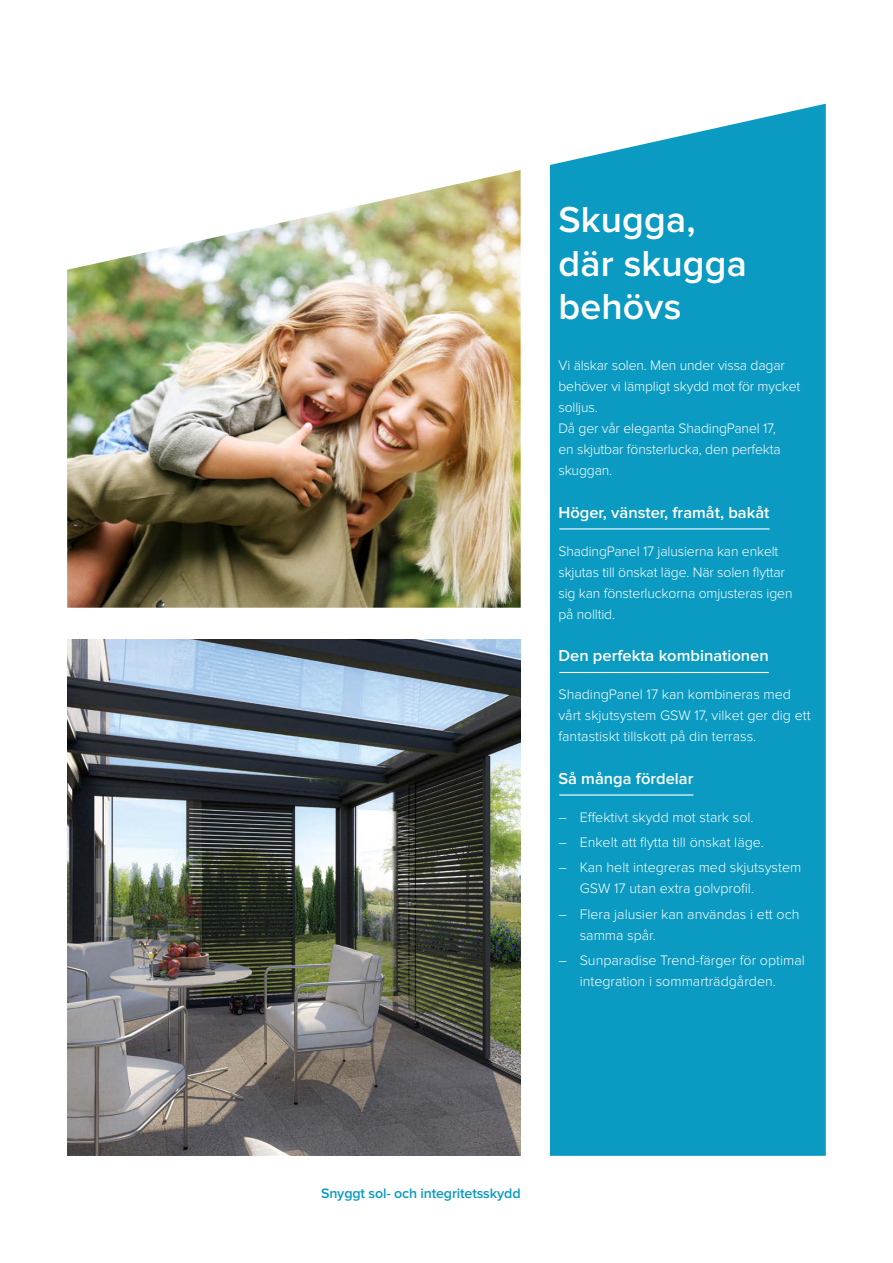
<style>
.page{position:relative;width:893px;height:1263px;background:#fff}
.page>*{position:absolute;margin:0;border:0;box-sizing:border-box;transform-origin:0 0}
.Menulinks{font:600 37.5px/43.5px "Proxima Nova";letter-spacing:.005em;color:#fff}
.Titel_2_14_Pt{font:600 16.5px "Proxima Nova";color:#fff}
.Titel_3_11pt{font:300 14.25px/21px "Proxima Nova";color:#fff}
.Titel_3_11pt-2{font:600 14.25px "Proxima Nova";letter-spacing:-.01em;color:#0a9ac2}
</style>
<div class="page">
<img style="left:67px;top:639px;width:454px;height:517px">
<div style="left:550px;top:104px;width:276px;height:1052px;background:#0a9ac2"></div>
<img style="left:67px;top:170px;width:454px;height:438px">
<hr style="left:559px;top:528px;width:210px;height:1px;background:#fff">
<hr style="left:559px;top:672px;width:210px;height:1px;background:#fff">
<hr style="left:559px;top:794px;width:134px;height:1px;background:#fff">
<hr style="left:0;top:0;width:1px;height:169px;background:#231f20">
<p class="Menulinks" style="left:558px;top:199px;width:139px">Skugga,</p>
<p class="Menulinks" style="left:558px;top:242px;width:190px">där skugga behövs</p>
<p class="Titel_3_11pt" style="left:558px;top:355px;width:243px">Vi älskar solen. Men under vissa dagar behöver vi lämpligt skydd mot för mycket solljus.<br>Då ger vår eleganta ShadingPanel 17,<br>en skjutbar fönsterlucka, den perfekta skuggan.</p>
<p class="Titel_2_14_Pt" style="left:558px;top:503px;width:213px">Höger, vänster, framåt, bakåt</p>
<p class="Titel_3_11pt" style="left:558px;top:541px;width:236px">ShadingPanel 17 jalusierna kan enkelt skjutas till önskat läge. När solen flyttar sig kan fönsterluckorna omjusteras igen på nolltid.</p>
<p class="Titel_2_14_Pt" style="left:558px;top:646px;width:212px">Den perfekta kombinationen</p>
<p class="Titel_3_11pt" style="left:558px;top:684px;width:254px">ShadingPanel 17 kan kombineras med vårt skjutsystem GSW 17, vilket ger dig ett fantastiskt tillskott på din terrass.</p>
<p class="Titel_2_14_Pt" style="left:558px;top:769px;width:137px">Så många fördelar</p>
<p class="Titel_3_11pt" style="left:558px;top:807px;width:197px">― Effektivt skydd mot stark sol.</p>
<p class="Titel_3_11pt" style="left:558px;top:832px;width:207px">― Enkelt att flytta till önskat läge.</p>
<p class="Titel_3_11pt" style="left:580px;top:857px;width:223px;text-indent:-21px">― Kan helt integreras med skjutsystem<br>GSW 17 utan extra golvprofil.</p>
<p class="Titel_3_11pt" style="left:580px;top:903px;width:221px;text-indent:-21px">― Flera jalusier kan användas i ett och samma spår.</p>
<p class="Titel_3_11pt" style="left:558px;top:950px;width:248px;text-align:center">― Sunparadise Trend-färger för optimal integration i sommarträdgården.</p>
<p class="Titel_3_11pt-2" style="left:321px;top:1185px;width:201px">Snyggt sol- och integritetsskydd</p>
</div>
